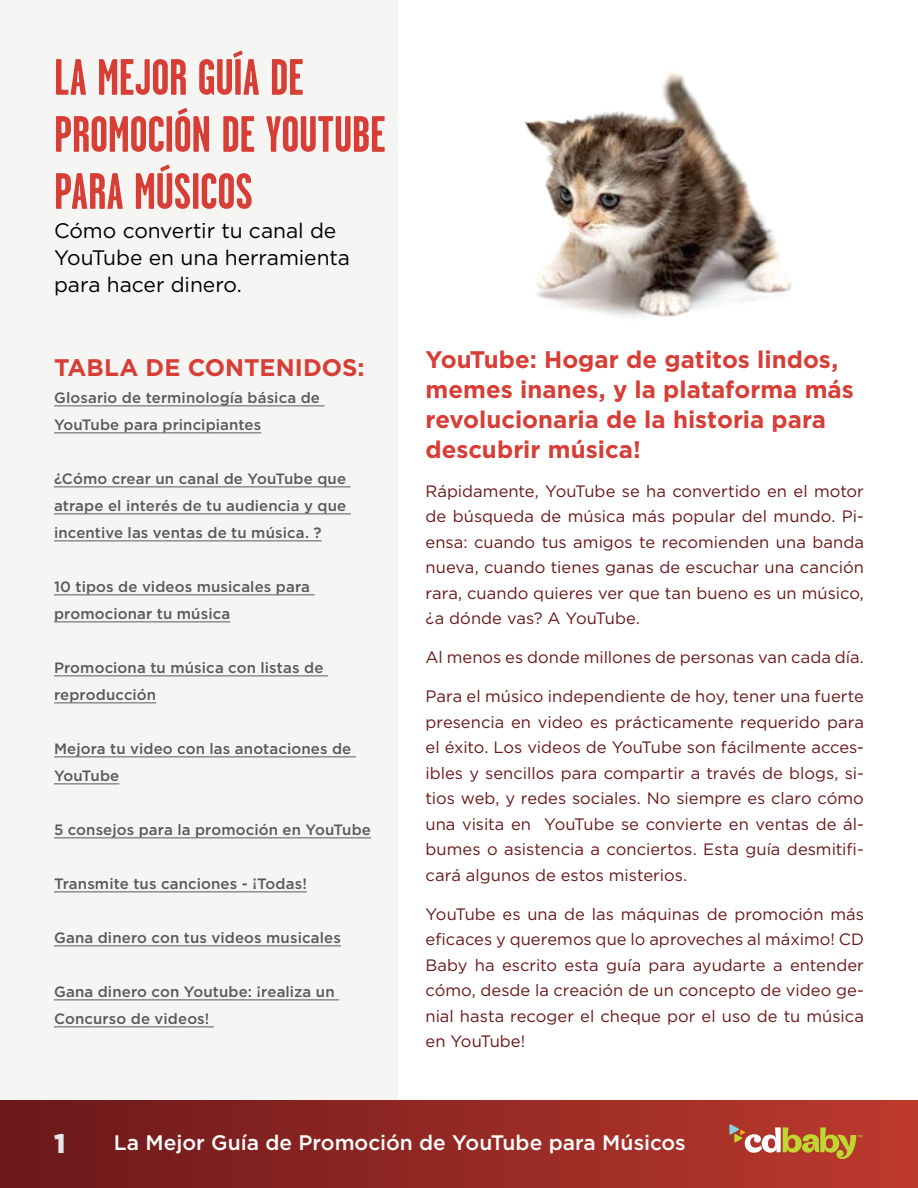
<style>
.page{position:relative;width:918px;height:1188px;background:#fff}
.page>*{position:absolute;margin:0;border:0;box-sizing:border-box;transform-origin:0 0}
.t1{font:700 51px/57px "Garage Gothic";letter-spacing:-.005em;color:#d73e36}
.t2{font:900 27px "Gotham";color:#e6e7e8}
.t3{font:700 24px/30px "Gotham";color:#d73e36}
.t4{font:21px/27px "Gotham";color:#000}
.t5{font:500 21px "Gotham";color:#fff}
.t6{font:16.5px/25.5px "Gotham";letter-spacing:.005em;color:#6a181a;text-align:justify}
.t7{font:500 15px/27px "Gotham";letter-spacing:.01em;color:#58595b}
</style>
<div class="page">
<div style="left:0;top:0;width:397px;height:1123px;background:#f5f5f4"></div>
<div style="left:0;top:1101px;width:918px;height:87px;background:linear-gradient(to right,#6a181a,#bd3a2e)"></div>
<svg style="left:729px;top:1124px;width:134px;height:35px;background:#bc7043"></svg>
<hr style="left:54px;top:406px;width:271px;height:1px;background:#58595b">
<hr style="left:54px;top:433px;width:207px;height:1px;background:#58595b">
<hr style="left:54px;top:487px;width:297px;height:1px;background:#58595b">
<hr style="left:54px;top:514px;width:297px;height:1px;background:#58595b">
<hr style="left:54px;top:541px;width:268px;height:1px;background:#58595b">
<hr style="left:54px;top:595px;width:261px;height:1px;background:#58595b">
<hr style="left:54px;top:622px;width:176px;height:1px;background:#58595b">
<hr style="left:54px;top:676px;width:274px;height:1px;background:#58595b">
<hr style="left:54px;top:703px;width:102px;height:1px;background:#58595b">
<hr style="left:54px;top:757px;width:302px;height:1px;background:#58595b">
<hr style="left:54px;top:784px;width:65px;height:1px;background:#58595b">
<hr style="left:54px;top:838px;width:317px;height:1px;background:#58595b">
<hr style="left:54px;top:892px;width:253px;height:1px;background:#58595b">
<hr style="left:54px;top:946px;width:287px;height:1px;background:#58595b">
<hr style="left:54px;top:1000px;width:285px;height:1px;background:#58595b">
<hr style="left:54px;top:1027px;width:160px;height:1px;background:#58595b">
<img style="left:524px;top:70px;width:268px;height:248px">
<h1 class="t1" style="left:54px;top:49px;width:333px">LA MEJOR GUÍA DE<br>PROMOCIÓN DE YOUTUBE<br>PARA MÚSICOS</h1>
<p class="t4" style="left:54px;top:217px;width:297px">Cómo convertir tu canal de<br>YouTube en una herramienta para hacer dinero.</p>
<h3 class="t3" style="left:54px;top:352px;width:312px">Tabla de contenidos:</h3>
<p class="t7" style="left:54px;top:384px;width:268px">Glosario de terminología básica de<br>YouTube para principiantes</p>
<p class="t7" style="left:54px;top:465px;width:294px;text-align:justify">¿Cómo crear un canal de YouTube que atrape el interés de tu audiencia y que incentive las ventas de tu música. ?</p>
<p class="t7" style="left:54px;top:573px;width:258px">10 tipos de videos musicales para promocionar tu música</p>
<p class="t7" style="left:54px;top:654px;width:271px">Promociona tu música con listas de reproducción</p>
<p class="t7" style="left:54px;top:735px;width:299px">Mejora tu video con las anotaciones de<br>YouTube</p>
<p class="t7" style="left:54px;top:816px;width:318px">5 consejos para la promoción en YouTube</p>
<p class="t7" style="left:54px;top:870px;width:254px">Transmite tus canciones - ¡Todas!</p>
<p class="t7" style="left:54px;top:924px;width:288px">Gana dinero con tus videos musicales</p>
<p class="t7" style="left:54px;top:978px;width:282px">Gana dinero con Youtube: ¡realiza un<br>Concurso de videos!</p>
<h3 class="t3" style="left:426px;top:344px;width:430px">YouTube: Hogar de gatitos lindos, memes inanes, y la plataforma más revolucionaria de la historia para descubrir música!</h3>
<p class="t6" style="left:426px;top:478px;width:440px">Rápidamente, YouTube se ha convertido en el motor de búsqueda de música más popular del mundo. Pi&shy;ensa: cuando tus amigos te recomienden una banda nueva, cuando tienes ganas de escuchar una canción rara, cuando quieres ver que tan bueno es un músico, ¿a dónde vas? A YouTube.</p>
<p class="t6" style="left:426px;top:644px;width:440px">Al menos es donde millones de personas van cada día.</p>
<p class="t6" style="left:426px;top:683px;width:440px">Para el músico independiente de hoy, tener una fuerte presencia en video es prácticamente requerido para el éxito. Los videos de YouTube son fácilmente acces&shy;ibles y sencillos para compartir a través de blogs, si&shy;tios web, y redes sociales. No siempre es claro cómo una visita en YouTube se convierte en ventas de ál&shy;bumes o asistencia a conciertos. Esta guía desmitifi&shy;cará algunos de estos misterios.</p>
<p class="t6" style="left:426px;top:901px;width:440px">YouTube es una de las máquinas de promoción más eficaces y queremos que lo aproveches al máximo! CD Baby ha escrito esta guía para ayudarte a entender cómo, desde la creación de un concepto de video ge&shy;nial hasta recoger el cheque por el uso de tu música en YouTube!</p>
<h2 class="t2" style="left:54px;top:1128px;width:13px">1</h2>
<p class="t5" style="left:114px;top:1131px;width:574px">La Mejor Guía de Promoción de YouTube para Músicos</p>
</div>
